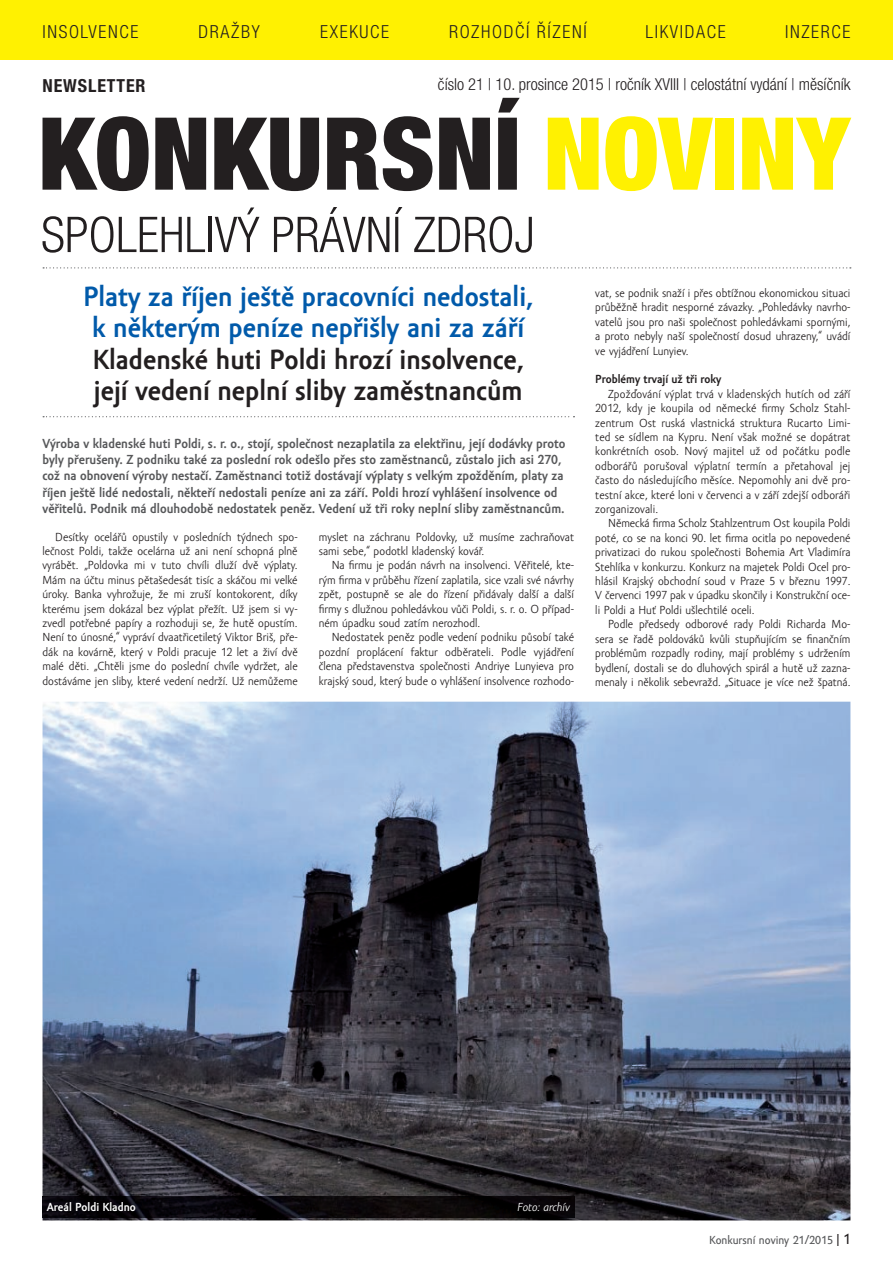
<style>
.page{position:relative;width:893px;height:1263px;background:#fff}
.page>*{position:absolute;margin:0;border:0;box-sizing:border-box;transform-origin:0 0}
.t1{font:700 28.5px/31.3px "Amor Sans Pro";color:#015aaa;text-align:center}
.t2{font:700 28.5px/31.3px "Amor Sans Pro";color:#231f20}
.t3{font:300 condensed 18px "Helvetica Neue LT Pro";letter-spacing:.09em;color:#231f20}
.t4{font:700 condensed 18px "Helvetica Neue LT Pro";letter-spacing:.05em;color:#231f20}
.t5{font:300 condensed 16.5px "Helvetica Neue LT Pro";color:#231f20}
.t6{font:700 13.5px/16.2px "Amor Sans Pro";color:#57585a}
.t7{font:12px/14.4px "Amor Sans Pro";color:#231f20;text-align:justify}
.t8{font:12px "Amor Sans Text Pro";color:#57585a}
.t9{font:700 12px "Amor Sans Pro";color:#231f20}
.t10{font:700 12px "Amor Sans Pro";color:#fff}
.t11{font:italic 12px "Amor Sans Pro";color:#fff}
.s1{color:#231f20}
.s2{font-size:15px;color:#231f20}
</style>
<div class="page">
<svg style="left:43px;top:267px;width:808px;height:1px"></svg>
<svg style="left:43px;top:416px;width:531px;height:1px"></svg>
<div style="left:0;top:0;width:893px;height:60px;background:#fff101"></div>
<svg style="left:43px;top:216px;width:70px;height:37px"></svg>
<svg style="left:119px;top:217px;width:86px;height:35px"></svg>
<hr style="left:208px;top:217px;width:4px;height:35px;background:#231f20">
<svg style="left:215px;top:207px;width:44px;height:45px"></svg>
<svg style="left:274px;top:207px;width:115px;height:45px"></svg>
<svg style="left:395px;top:207px;width:7px;height:45px"></svg>
<svg style="left:414px;top:216px;width:118px;height:37px"></svg>
<svg style="left:43px;top:116px;width:106px;height:75px"></svg>
<svg style="left:155px;top:118px;width:51px;height:72px;background:#464344"></svg>
<svg style="left:214px;top:118px;width:105px;height:73px"></svg>
<svg style="left:327px;top:116px;width:105px;height:75px"></svg>
<svg style="left:439px;top:118px;width:51px;height:72px;background:#464243"></svg>
<svg style="left:498px;top:98px;width:22px;height:92px"></svg>
<svg style="left:548px;top:118px;width:51px;height:72px;background:#fff32a"></svg>
<svg style="left:605px;top:116px;width:108px;height:75px"></svg>
<div style="left:715px;top:118px;width:19px;height:72px;background:#fff101"></div>
<svg style="left:742px;top:118px;width:109px;height:72px"></svg>
<img style="left:43px;top:702px;width:807px;height:518px">
<img style="left:43px;top:1196px;width:531px;height:21px">
<h2 class="t3" style="left:43px;top:22px;width:97px">INSOLVENCE</h2>
<h2 class="t3" style="left:199px;top:22px;width:63px">DRAŽBY</h2>
<h2 class="t3" style="left:320px;top:22px;width:70px">EXEKUCE</h2>
<h2 class="t3" style="left:449px;top:22px;width:139px">ROZHODČÍ ŘÍZENÍ</h2>
<h2 class="t3" style="left:645px;top:22px;width:82px">LIKVIDACE</h2>
<h2 class="t3" style="left:785px;top:22px;width:67px">INZERCE</h2>
<h2 class="t4" style="left:43px;top:74px;width:105px">NEWSLETTER</h2>
<h3 class="t5" style="left:438px;top:75px;width:414px">číslo 21 | 10. prosince 2015 | ročník XVIII | celostátní vydání | měsíčník</h3>
<h1 class="t1" style="left:83px;top:281px;width:452px">Platy za říjen ještě pracovníci nedostali, k některým peníze nepřišly ani za září</h1>
<h1 class="t2" style="left:93px;top:344px;width:433px">Kladenské huti Poldi hrozí insolvence, její vedení neplní sliby zaměstnancům</h1>
<p class="t6" style="left:43px;top:436px;width:524px">Výroba v kladenské huti Poldi, s. r. o., stojí, společnost nezaplatila za elektřinu, její dodávky proto byly přerušeny. Z podniku také za poslední rok odešlo přes sto zaměstnanců, zůstalo jich asi 270, což na obnovení výroby nestačí. Zaměstnanci totiž dostávají výplaty s velkým zpožděním, platy za říjen ještě lidé nedostali, někteří nedostali peníze ani za září. Poldi hrozí vyhlášení insolvence od věřitelů. Podnik má dlouhodobě nedostatek peněz. Vedení už tři roky neplní sliby zaměstnancům.</p>
<p class="t7" style="left:43px;top:530px;width:257px;text-indent:13px">Desítky ocelářů opustily v posledních týdnech spo&shy;lečnost Poldi, takže ocelárna už ani není schopná plně vyrábět. „Poldovka mi v tuto chvíli dluží dvě výplaty.<br>Mám na účtu minus pětašedesát tisíc a skáčou mi velké úroky. Banka vyhrožuje, že mi zruší kontokorent, díky kterému jsem dokázal bez výplat přežít. Už jsem si vy&shy;zvedl potřebné papíry a rozhoduji se, že hutě opustím.<br>Není to únosné,“ vypráví dvaatřicetiletý Viktor Briš, pře&shy;dák na kovárně, který v Poldi pracuje 12 let a živí dvě malé děti. „Chtěli jsme do poslední chvíle vydržet, ale dostáváme jen sliby, které vedení nedrží. Už nemůžeme</p>
<p class="t7" style="left:319px;top:530px;width:257px">myslet na záchranu Poldovky, už musíme zachraňovat sami sebe,“ podotkl kladenský kovář.</p>
<p class="t7" style="left:319px;top:558px;width:257px;text-indent:13px">Na firmu je podán návrh na insolvenci. Věřitelé, kte&shy;rým firma v průběhu řízení zaplatila, sice vzali své návrhy zpět, postupně se ale do řízení přidávaly další a další firmy s dlužnou pohledávkou vůči Poldi, s. r. o. O případ&shy;ném úpadku soud zatím nerozhodl.</p>
<p class="t7" style="left:319px;top:630px;width:257px;text-indent:13px">Nedostatek peněz podle vedení podniku působí také pozdní proplácení faktur odběrateli. Podle vyjádření člena představenstva společnosti Andriye Lunyieva pro krajský soud, který bude o vyhlášení insolvence rozhodo-</p>
<p class="t7" style="left:595px;top:286px;width:257px">vat, se podnik snaží i přes obtížnou ekonomickou situaci průběžně hradit nesporné závazky. „Pohledávky navrho&shy;vatelů jsou pro naši společnost pohledávkami spornými, a proto nebyly naší společností dosud uhrazeny,“ uvádí ve vyjádření Lunyiev.</p>
<p class="t9" style="left:595px;top:373px;width:128px">Problémy trvají už tři roky</p>
<p class="t7" style="left:595px;top:387px;width:257px;text-indent:13px">Zpožďování výplat trvá v kladenských hutích od září 2012, kdy je koupila od německé firmy Scholz Stahl&shy;zentrum Ost ruská vlastnická struktura Rucarto Limi&shy;ted se sídlem na Kypru. Není však možné se dopátrat konkrétních osob. Nový majitel už od počátku podle odborářů porušoval výplatní termín a přetahoval jej často do následujícího měsíce. Nepomohly ani dvě pro&shy;testní akce, které loni v červenci a v září zdejší odboráři zorganizovali.</p>
<p class="t7" style="left:595px;top:517px;width:257px;text-indent:13px">Německá firma Scholz Stahlzentrum Ost koupila Poldi poté, co se na konci 90. let firma ocitla po nepovedené privatizaci do rukou společnosti Bohemia Art Vladimíra Stehlíka v konkurzu. Konkurz na majetek Poldi Ocel pro&shy;hlásil Krajský obchodní soud v Praze 5 v březnu 1997.<br>V červenci 1997 pak v úpadku skončily i Konstrukční oce&shy;li Poldi a Huť Poldi ušlechtilé oceli.</p>
<p class="t7" style="left:595px;top:617px;width:257px;text-indent:13px">Podle předsedy odborové rady Poldi Richarda Mo&shy;sera se řadě poldováků kvůli stupňujícím se finančním problémům rozpadly rodiny, mají problémy s udržením bydlení, dostali se do dluhových spirál a hutě už zazna&shy;menaly i několik sebevražd. „Situace je více než špatná.</p>
<p class="t10" style="left:47px;top:1200px;width:91px">Areál Poldi Kladno</p>
<p class="t11" style="left:518px;top:1200px;width:54px">Foto: archív</p>
<p class="t8" style="left:709px;top:1234px;width:143px">Konkursní noviny 21/2015 <span class="s1">|</span> <span class="s2">1</span></p>
</div>
